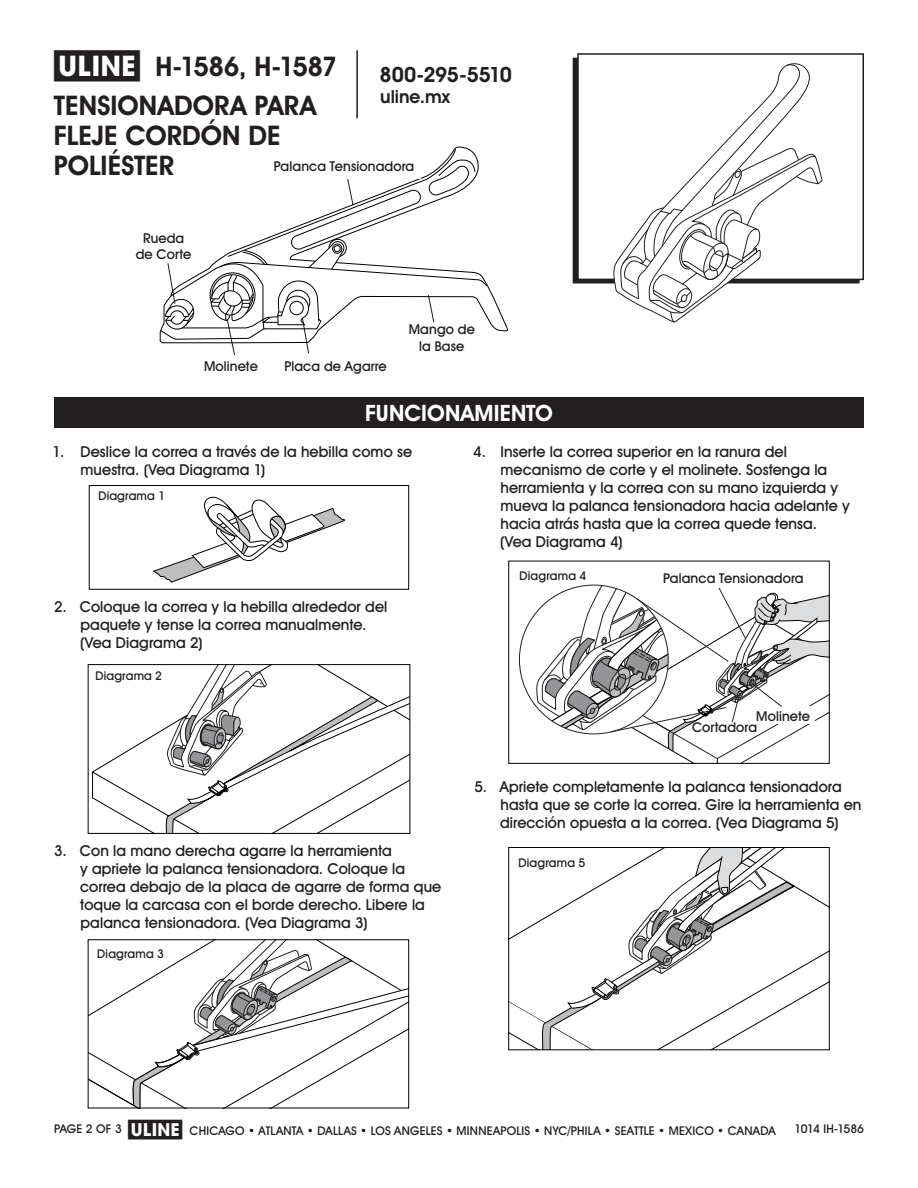
<style>
.page{position:relative;width:918px;height:1188px;background:#fff}
.page>*{position:absolute;margin:0;border:0;box-sizing:border-box;transform-origin:0 0}
.t1{font:700 27px/38.7px "Uline Two Knine";color:#231f20}
.t2{font:700 22.5px "Uline Two Knine";letter-spacing:.005em;color:#fff}
.t3{font:700 21px "Uline Two Knine";letter-spacing:-.02em;color:#231f20}
.t4{font:700 18px "Uline Two Knine";color:#231f20}
.t5{font:15px/18px "Uline Two Knine";letter-spacing:.005em;color:#231f20}
.t6{font:13.5px/16.8px "Uline Two Knine";color:#231f20;text-align:center}
.t7{font:12px "Uline Two Knine";letter-spacing:.015em;color:#231f20}
.t8{font:12px "Uline Two Knine";letter-spacing:-.05em;color:#231f20}
.s1{font-size:28.5px}
.s2{font-size:18px}
</style>
<div class="page">
<hr style="left:356px;top:50px;width:2px;height:68px;background:#231f20">
<svg style="left:160px;top:149px;width:327px;height:207px"></svg>
<div style="left:284px;top:355px;width:127px;height:21px;background:#fff"></div>
<div style="left:577px;top:53px;width:287px;height:227px;border:2px solid #231f20"></div>
<svg style="left:614px;top:63px;width:208px;height:259px"></svg>
<svg style="left:153px;top:496px;width:192px;height:87px"></svg>
<div style="left:89px;top:485px;width:320px;height:105px;border:1px solid #000"></div>
<svg style="left:92px;top:666px;width:316px;height:166px"></svg>
<div style="left:88px;top:664px;width:322px;height:170px;border:1px solid #000"></div>
<svg style="left:90px;top:941px;width:317px;height:165px"></svg>
<div style="left:88px;top:939px;width:321px;height:169px;border:1px solid #000"></div>
<div style="left:508px;top:561px;width:322px;height:203px;border:1px solid #000"></div>
<svg style="left:510px;top:849px;width:318px;height:199px"></svg>
<div style="left:508px;top:847px;width:322px;height:203px;border:1px solid #000"></div>
<div style="left:54px;top:397px;width:810px;height:30px;background:#231f20"></div>
<div style="left:273px;top:153px;width:148px;height:25px;background:#fff"></div>
<div style="left:397px;top:324px;width:89px;height:42px;background:#fff"></div>
<div style="left:117px;top:231px;width:94px;height:30px;background:#fff"></div>
<svg style="left:519px;top:585px;width:310px;height:178px"></svg>
<h1 class="t1" style="left:54px;top:47px;width:285px"><span class="s1">π</span> H-1586, H-1587<br>TENSIONADORA PARA</h1>
<h1 class="t1" style="left:54px;top:120px;width:228px;line-height:30px">FLEJE CORDÓN DE<br>POLIÉSTER</h1>
<h3 class="t3" style="left:380px;top:62px;width:134px">800-295-5510</h3>
<p class="t4" style="left:380px;top:86px;width:71px">uline.mx</p>
<p class="t6" style="left:274px;top:158px;width:142px">Palanca Tensionadora</p>
<p class="t6" style="left:305px;top:161px;width:83px">Tension Lever</p>
<p class="t6" style="left:136px;top:230px;width:57px;line-height:16.2px">Rueda de Corte</p>
<p class="t6" style="left:125px;top:245px;width:81px">Cutter Wheel</p>
<p class="t6" style="left:210px;top:355px;width:54px">Windlass</p>
<p class="t6" style="left:204px;top:358px;width:55px">Molinete</p>
<p class="t6" style="left:291px;top:355px;width:83px">Gripper Plate</p>
<p class="t6" style="left:285px;top:357px;width:104px">Placa de Agarre</p>
<p class="t6" style="left:409px;top:321px;width:68px">Mango de la Base</p>
<p class="t6" style="left:401px;top:323px;width:79px">Base Handle</p>
<h2 class="t2" style="left:365px;top:399px;width:189px">FUNCIONAMIENTO</h2>
<p class="t5" style="left:80px;top:442px;width:333px;text-indent:-28px">1. Deslice la correa a través de la hebilla como se muestra. (Vea Diagrama 1)</p>
<p class="t7" style="left:98px;top:489px;width:68px">Diagrama 1</p>
<p class="t5" style="left:80px;top:597px;width:309px;text-indent:-26px">2. Coloque la correa y la hebilla alrededor del paquete y tense la correa manualmente. (Vea Diagrama 2)</p>
<p class="t7" style="left:95px;top:668px;width:68px">Diagrama 2</p>
<p class="t5" style="left:80px;top:842px;width:363px;text-indent:-26px">3. Con la mano derecha agarre la herramienta<br>y apriete la palanca tensionadora. Coloque la correa debajo de la placa de agarre de forma que toque la carcasa con el borde derecho. Libere la palanca tensionadora. (Vea Diagrama 3)</p>
<p class="t7" style="left:97px;top:946px;width:68px">Diagrama 3</p>
<p class="t5" style="left:500px;top:442px;width:351px;text-indent:-27px">4. Inserte la correa superior en la ranura del mecanismo de corte y el molinete. Sostenga la herramienta y la correa con su mano izquierda y mueva la palanca tensionadora hacia adelante y hacia atrás hasta que la correa quede tensa. (Vea Diagrama 4)</p>
<p class="t7" style="left:520px;top:568px;width:68px">Diagrama 4</p>
<p class="t6" style="left:663px;top:570px;width:142px">Palanca Tensionadora</p>
<p class="t6" style="left:679px;top:570px;width:83px">Tension Lever</p>
<p class="t6" style="left:762px;top:704px;width:54px">Windlass</p>
<p class="t6" style="left:756px;top:707px;width:55px">Molinete</p>
<p class="t6" style="left:692px;top:719px;width:66px">Cortadora</p>
<p class="t6" style="left:711px;top:722px;width:39px">Cutter</p>
<p class="t5" style="left:500px;top:777px;width:363px;text-indent:-26px">5. Apriete completamente la palanca tensionadora hasta que se corte la correa. Gire la herramienta en dirección opuesta a la correa. (Vea Diagrama 5)</p>
<p class="t7" style="left:518px;top:855px;width:68px">Diagrama 5</p>
<p class="t7" style="left:128px;top:1123px;width:649px"><span class="s2">π</span> CHICAGO • ATLANTA • DALLAS • LOS ANGELES • MINNEAPOLIS • NYC/PHILA • SEATTLE • MEXICO • CANADA</p>
<p class="t7" style="left:54px;top:1122px;width:69px">PAGE 2 OF 3</p>
<p class="t8" style="left:795px;top:1122px;width:71px">1014 IH-1586</p>
</div>
